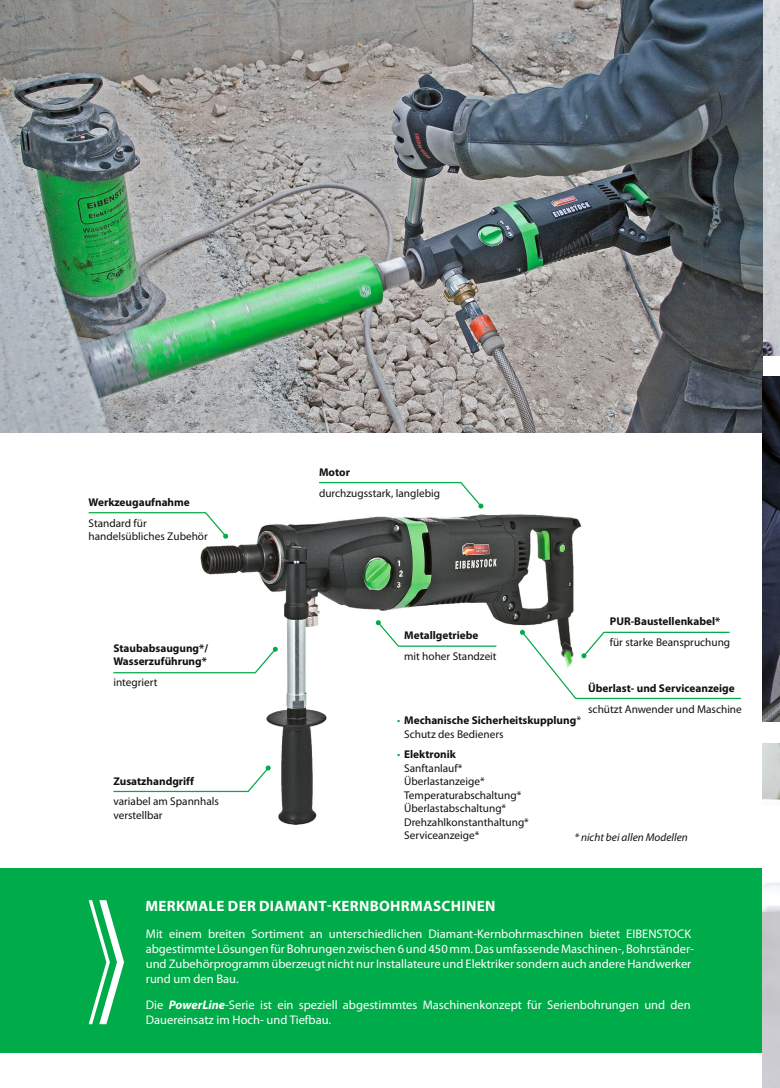
<style>
.page{position:relative;width:780px;height:1088px;background:#fff}
.page>*{position:absolute;margin:0;border:0;box-sizing:border-box;transform-origin:0 0}
.t1{font:700 15px "Myriad Pro";letter-spacing:.02em;color:#fff}
.t2{font:12.5px/15px "Myriad Pro";color:#fff}
.t3{font:11.25px/13.5px "Myriad Pro";color:#11110f}
.t4{font:700 11.25px/13.5px "Myriad Pro";color:#11110f}
.t5{font:italic 11.25px "Myriad Pro";color:#11110f}
.s1{font-weight:400}
.s2{font-weight:700}
.s3{font-weight:400;color:#00ab49}
.s4{color:#00ab49}
.s5{font-weight:700;font-style:italic}
</style>
<div class="page">
<img style="left:762px;top:0;width:18px;height:355px">
<img style="left:200px;top:514px;width:381px;height:311px">
<img style="left:0;top:0;width:762px;height:432px">
<div style="left:0;top:868px;width:762px;height:184px;background:#00ab49"></div>
<svg style="left:319px;top:482px;width:164px;height:26px"></svg>
<svg style="left:88px;top:512px;width:140px;height:27px"></svg>
<svg style="left:113px;top:647px;width:165px;height:27px"></svg>
<svg style="left:113px;top:765px;width:158px;height:28px"></svg>
<svg style="left:376px;top:620px;width:121px;height:27px"></svg>
<svg style="left:520px;top:630px;width:221px;height:70px"></svg>
<svg style="left:89px;top:900px;width:35px;height:124px"></svg>
<img style="left:551px;top:642px;width:30px;height:30px">
<img style="left:762px;top:376px;width:18px;height:346px">
<img style="left:762px;top:743px;width:18px;height:345px">
<p class="t4" style="left:89px;top:492px;width:103px;line-height:20.6px">Werkzeugaufnahme<br><span class="s1">Standard für</span></p>
<p class="t3" style="left:89px;top:530px;width:121px">handelsübliches Zubehör</p>
<p class="t4" style="left:113px;top:641px;width:96px">Staubabsaugung*/<br>Wasserzuführung*</p>
<p class="t3" style="left:113px;top:675px;width:46px">integriert</p>
<p class="t3" style="left:113px;top:770px;width:107px;line-height:20.6px"><span class="s2">Zusatzhandgriff </span>variabel am Spannhals</p>
<p class="t3" style="left:113px;top:808px;width:51px">verstellbar</p>
<p class="t3" style="left:319px;top:462px;width:122px;line-height:20.6px"><span class="s2">Motor<br></span>durchzugsstark, langlebig</p>
<p class="t3" style="left:404px;top:625px;width:94px;line-height:20.6px"><span class="s2">Metallgetriebe </span>mit hoher Standzeit</p>
<p class="t3" style="left:609px;top:611px;width:122px;line-height:20.6px"><span class="s2">PUR-Baustellenkabel* </span>für starke Beanspruchung</p>
<p class="t4" style="left:588px;top:677px;width:155px;line-height:20.6px">Überlast- und Serviceanzeige <span class="s1">schützt Anwender und Maschine</span></p>
<p class="t4" style="left:404px;top:713px;width:178px;text-indent:-7px"><span class="s3">•</span> Mechanische Sicherheitskupplung<span class="s1">*<br>Schutz des Bedieners</span></p>
<p class="t3" style="left:404px;top:748px;width:126px;text-indent:-7px"><span class="s4">•</span> <span class="s2">Elektronik<br></span>Sanftanlauf*<br>Überlastanzeige*<br>Temperaturabschaltung*<br>Überlastabschaltung*<br>Drehzahlkonstanthaltung*<br>Serviceanzeige*</p>
<p class="t5" style="left:574px;top:830px;width:115px">* nicht bei allen Modellen</p>
<p class="t1" style="left:145px;top:896px;width:351px">MERKMALE DER DIAMANT-KERNBOHRMASCHINEN</p>
<p class="t2" style="left:146px;top:926px;width:549px">Mit einem breiten Sortiment an unterschiedlichen Diamant-Kernbohrmaschinen bietet EIBENSTOCK abgestimmte Lösungen für Bohrungen zwischen 6 und 450 mm. Das umfassende Maschinen-, Bohrständer&shy;und Zubehörprogramm überzeugt nicht nur Installateure und Elektriker sondern auch andere Handwerker rund um den Bau.</p>
<p class="t2" style="left:146px;top:996px;width:546px">Die <span class="s5">PowerLine</span>-Serie ist ein speziell abgestimmtes Maschinenkonzept für Serienbohrungen und den<br>Dauereinsatz im Hoch- und Tiefbau.</p>
</div>
